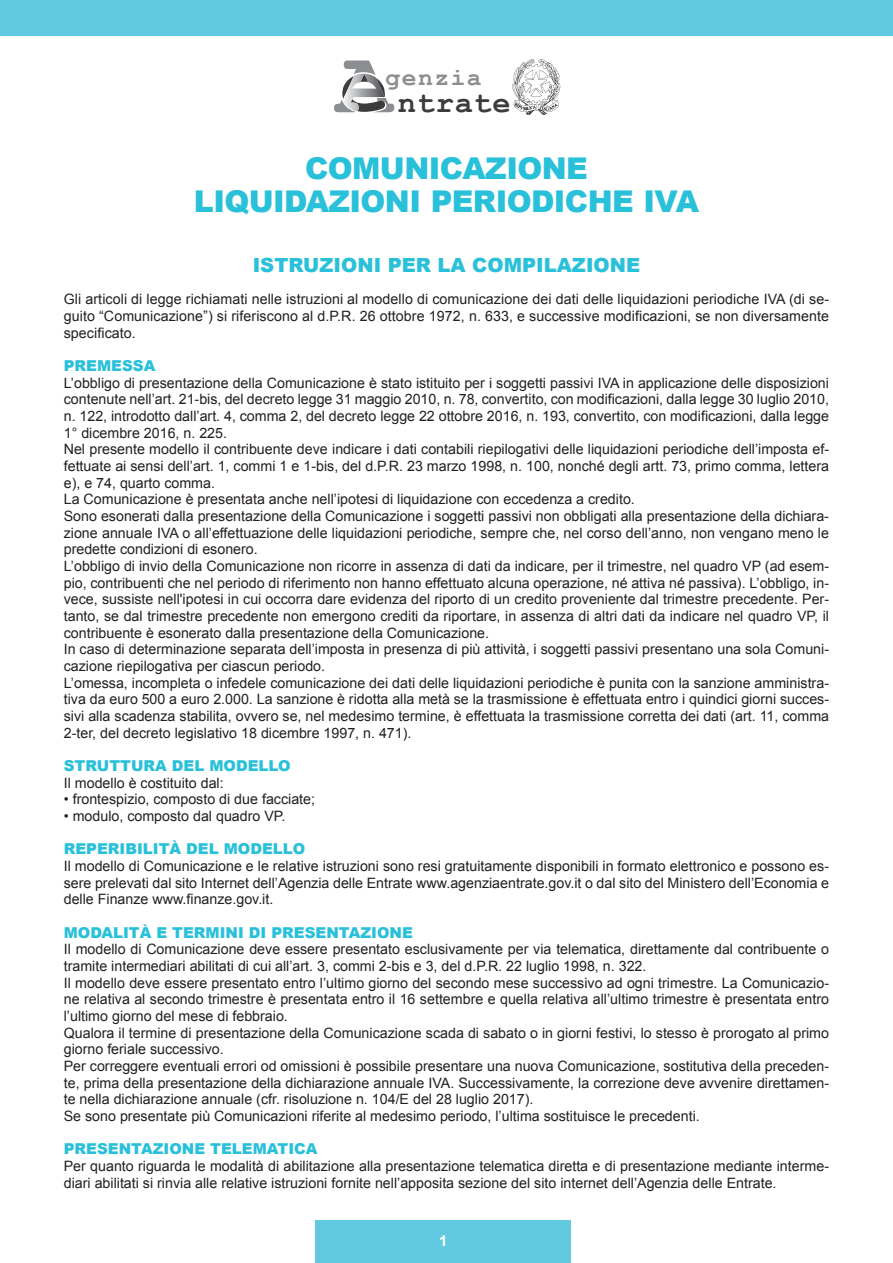
<style>
.page{position:relative;width:893px;height:1263px;background:#fff}
.page>*{position:absolute;margin:0;border:0;box-sizing:border-box;transform-origin:0 0}
.t1{font:700 30.3px "Courier New";letter-spacing:.025em;color:#3c3c3d}
.t2{font:900 30px/33px "Arial";letter-spacing:-.02em;color:#29c0da;text-align:center}
.t3{font:700 24.6px "Courier New";letter-spacing:.06em;color:#8b8d90}
.t4{font:900 19.5px "Arial";color:#29c0da}
.t5{font:900 15px "Arial";color:#29c0da}
.t6{font:700 15px "Arial";color:#fff}
.t7{font:14.25px/16.6px "Arial";color:#231f20}
</style>
<div class="page">
<div style="left:316px;top:1220px;width:255px;height:43px;background:#61cae0"></div>
<img style="left:512px;top:59px;width:49px;height:55px">
<svg style="left:334px;top:60px;width:60px;height:53px"></svg>
<div style="left:0;top:0;width:893px;height:35px;background:#61cae0"></div>
<h3 class="t3" style="left:386px;top:65px;width:98px">genzia</h3>
<h1 class="t1" style="left:398px;top:87px;width:114px">ntrate</h1>
<h2 class="t2" style="left:194px;top:151px;width:507px">COMUNICAZIONE<br>LIQUIDAZIONI PERIODICHE IVA</h2>
<h3 class="t4" style="left:253px;top:250px;width:389px">ISTRUZIONI PER LA COMPILAZIONE</h3>
<p class="t7" style="left:64px;top:291px;width:767px;text-align:justify">Gli articoli di legge richiamati nelle istruzioni al modello di comunicazione dei dati delle liquidazioni periodiche IVA (di se&shy;guito “Comunicazione”) si riferiscono al d.P.R. 26 ottobre 1972, n. 633, e successive modificazioni, se non diversamente specificato.</p>
<p class="t5" style="left:64px;top:354px;width:93px">PREMESSA</p>
<p class="t7" style="left:64px;top:374px;width:767px">L’obbligo di presentazione della Comunicazione è stato istituito per i soggetti passivi IVA in applicazione delle disposizioni contenute nell’art. 21-bis, del decreto legge 31 maggio 2010, n. 78, convertito, con modificazioni, dalla legge 30 luglio 2010, n. 122, introdotto dall’art. 4, comma 2, del decreto legge 22 ottobre 2016, n. 193, convertito, con modificazioni, dalla legge 1° dicembre 2016, n. 225.<br>Nel presente modello il contribuente deve indicare i dati contabili riepilogativi delle liquidazioni periodiche dell’imposta ef&shy;fettuate ai sensi dell’art. 1, commi 1 e 1-bis, del d.P.R. 23 marzo 1998, n. 100, nonché degli artt. 73, primo comma, lettera e), e 74, quarto comma.<br>La Comunicazione è presentata anche nell’ipotesi di liquidazione con eccedenza a credito.<br>Sono esonerati dalla presentazione della Comunicazione i soggetti passivi non obbligati alla presentazione della dichiara&shy;zione annuale IVA o all’effettuazione delle liquidazioni periodiche, sempre che, nel corso dell’anno, non vengano meno le predette condizioni di esonero.<br>L’obbligo di invio della Comunicazione non ricorre in assenza di dati da indicare, per il trimestre, nel quadro VP (ad esem&shy;pio, contribuenti che nel periodo di riferimento non hanno effettuato alcuna operazione, né attiva né passiva). L’obbligo, in&shy;vece, sussiste nell'ipotesi in cui occorra dare evidenza del riporto di un credito proveniente dal trimestre precedente. Per&shy;tanto, se dal trimestre precedente non emergono crediti da riportare, in assenza di altri dati da indicare nel quadro VP, il contribuente è esonerato dalla presentazione della Comunicazione.<br>In caso di determinazione separata dell’imposta in presenza di più attività, i soggetti passivi presentano una sola Comuni&shy;cazione riepilogativa per ciascun periodo.<br>L’omessa, incompleta o infedele comunicazione dei dati delle liquidazioni periodiche è punita con la sanzione amministra&shy;tiva da euro 500 a euro 2.000. La sanzione è ridotta alla metà se la trasmissione è effettuata entro i quindici giorni succes&shy;sivi alla scadenza stabilita, ovvero se, nel medesimo termine, è effettuata la trasmissione corretta dei dati (art. 11, comma 2-ter, del decreto legislativo 18 dicembre 1997, n. 471).</p>
<p class="t5" style="left:64px;top:754px;width:228px">STRUTTURA DEL MODELLO</p>
<p class="t7" style="left:64px;top:774px;width:161px">Il modello è costituito dal:</p>
<p class="t7" style="left:64px;top:791px;width:253px">• frontespizio, composto di due facciate;</p>
<p class="t7" style="left:64px;top:808px;width:223px">• modulo, composto dal quadro VP.</p>
<p class="t5" style="left:64px;top:838px;width:243px">REPERIBILITÀ DEL MODELLO</p>
<p class="t7" style="left:64px;top:858px;width:767px;text-align:justify">Il modello di Comunicazione e le relative istruzioni sono resi gratuitamente disponibili in formato elettronico e possono es&shy;sere prelevati dal sito Internet dell’Agenzia delle Entrate www.agenziaentrate.gov.it o dal sito del Ministero dell’Economia e delle Finanze www.finanze.gov.it.</p>
<p class="t5" style="left:64px;top:921px;width:351px">MODALITÀ E TERMINI DI PRESENTAZIONE</p>
<p class="t7" style="left:64px;top:941px;width:767px">Il modello di Comunicazione deve essere presentato esclusivamente per via telematica, direttamente dal contribuente o tramite intermediari abilitati di cui all’art. 3, commi 2-bis e 3, del d.P.R. 22 luglio 1998, n. 322.<br>Il modello deve essere presentato entro l’ultimo giorno del secondo mese successivo ad ogni trimestre. La Comunicazio&shy;ne relativa al secondo trimestre è presentata entro il 16 settembre e quella relativa all’ultimo trimestre è presentata entro l’ultimo giorno del mese di febbraio.<br>Qualora il termine di presentazione della Comunicazione scada di sabato o in giorni festivi, lo stesso è prorogato al primo giorno feriale successivo.<br>Per correggere eventuali errori od omissioni è possibile presentare una nuova Comunicazione, sostitutiva della preceden&shy;te, prima della presentazione della dichiarazione annuale IVA. Successivamente, la correzione deve avvenire direttamen&shy;te nella dichiarazione annuale (cfr. risoluzione n. 104/E del 28 luglio 2017).<br>Se sono presentate più Comunicazioni riferite al medesimo periodo, l’ultima sostituisce le precedenti.</p>
<p class="t5" style="left:64px;top:1138px;width:255px">PRESENTAZIONE TELEMATICA</p>
<p class="t7" style="left:64px;top:1158px;width:767px">Per quanto riguarda le modalità di abilitazione alla presentazione telematica diretta e di presentazione mediante interme&shy;diari abilitati si rinvia alle relative istruzioni fornite nell’apposita sezione del sito internet dell’Agenzia delle Entrate.</p>
<p class="t6" style="left:439px;top:1232px;width:10px">1</p>
</div>
